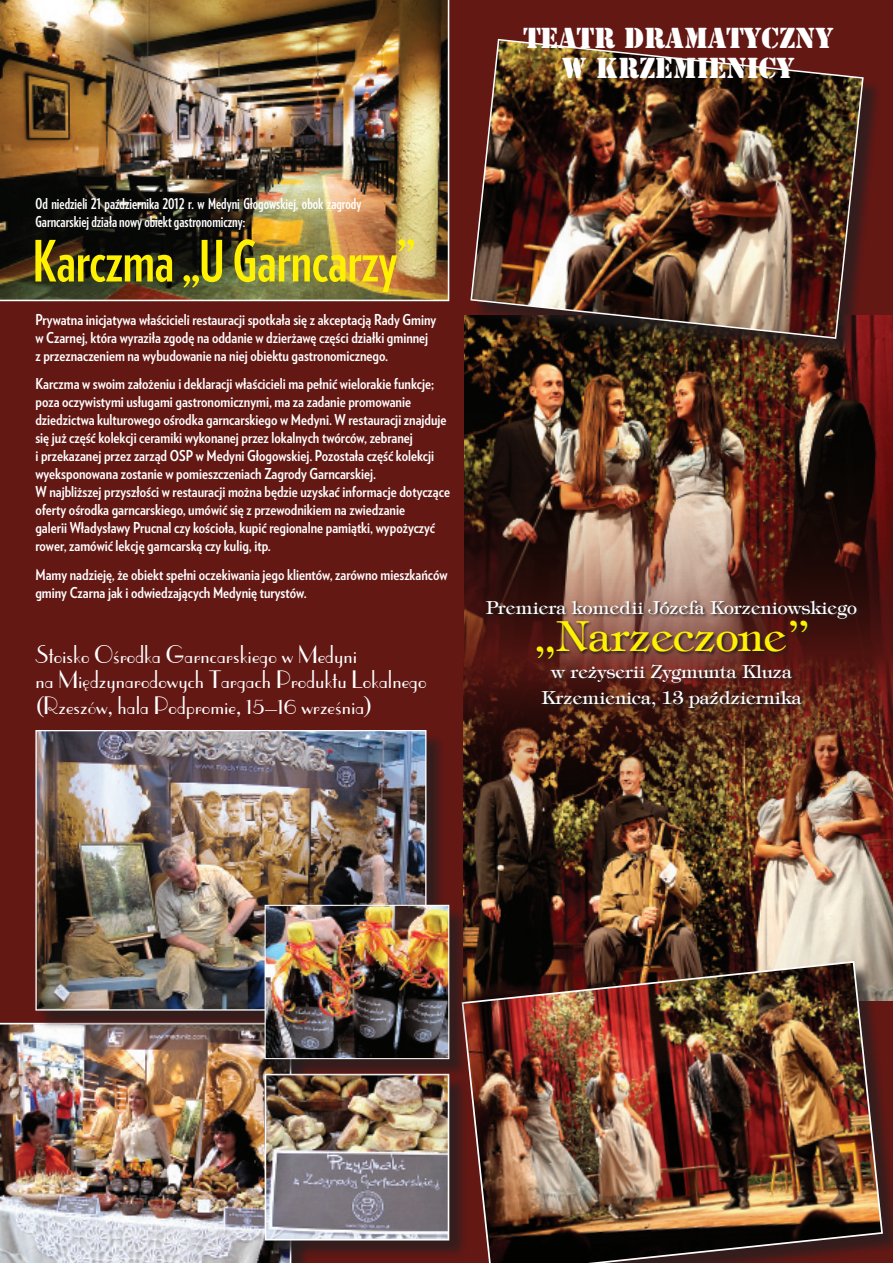
<style>
.page{position:relative;width:893px;height:1263px;background:#641814}
.page>*{position:absolute;margin:0;border:0;box-sizing:border-box;transform-origin:0 0}
.t1{font:700 56.85px "Verlag Compressed";color:#fff101}
.t2{font:41.4px "Timpani";color:#fff101}
.t3{font:27px/30px "Stencil Std";color:#fff;text-align:center}
.t4{font:24px/25.5px "Paragon";color:#fff}
.t5{font:17.85px/26.4px "Timpani";color:#fff;text-align:center}
.t6{font:700 15px/18px "Verlag Condensed";color:#fff}
.t7{font:700 15px/18px "Verlag Compressed";color:#fff}
</style>
<div class="page">
<img style="left:0;top:0;width:449px;height:301px">
<img style="left:0;top:1023px;width:291px;height:240px">
<img style="left:463px;top:663px;width:430px;height:300px">
<img style="left:464px;top:316px;width:429px;height:362px">
<div style="left:463px;top:963px;width:430px;height:300px;background:#231f20;opacity:.75"></div>
<img style="left:463px;top:960px;width:421px;height:303px">
<div style="left:472px;top:41px;width:409px;height:316px;background:#231f20;opacity:.75"></div>
<img style="left:470px;top:38px;width:394px;height:302px">
<div style="left:266px;top:1075px;width:202px;height:184px;background:#231f20;opacity:.75"></div>
<img style="left:268px;top:1078px;width:178px;height:159px">
<div style="left:265px;top:1074px;width:184px;height:166px;border:2px solid #fff"></div>
<svg style="left:485px;top:599px;width:375px;height:113px;background:#592922"></svg>
<div style="left:37px;top:732px;width:408px;height:297px;background:#231f20;opacity:.75"></div>
<img style="left:37px;top:732px;width:387px;height:276px">
<div style="left:266px;top:906px;width:202px;height:172px;background:#231f20;opacity:.75"></div>
<img style="left:267px;top:907px;width:180px;height:150px">
<div style="left:265px;top:905px;width:184px;height:154px;border:1px solid #fff"></div>
<h3 class="t3" style="left:523px;top:24px;width:312px">TEATR DRAMATYCZNY<br>W KRZEMIENICY</h3>
<p class="t7" style="left:35px;top:194px;width:327px">Od niedzieli 21 października 2012 r. w Medyni Głogowskiej, obok zagrody<br>Garncarskiej działa nowy obiekt gastronomiczny:</p>
<h1 class="t1" style="left:33px;top:221px;width:384px">Karczma „U Garncarzy”</h1>
<p class="t6" style="left:35px;top:310px;width:402px">Prywatna inicjatywa właścicieli restauracji spotkała się z akceptacją Rady Gminy w Czarnej, która wyraziła zgodę na oddanie w dzierżawę części działki gminnej z przeznaczeniem na wybudowanie na niej obiektu gastronomicznego.</p>
<p class="t6" style="left:35px;top:374px;width:416px">Karczma w swoim założeniu i deklaracji właścicieli ma pełnić wielorakie funkcje; poza oczywistymi usługami gastronomicznymi, ma za zadanie promowanie dziedzictwa kulturowego ośrodka garncarskiego w Medyni. W restauracji znajduje się już część kolekcji ceramiki wykonanej przez lokalnych twórców, zebranej<br>i przekazanej przez zarząd OSP w Medyni Głogowskiej. Pozostała część kolekcji wyeksponowana zostanie w pomieszczeniach Zagrody Garncarskiej.<br>W najbliższej przyszłości w restauracji można będzie uzyskać informacje dotyczące oferty ośrodka garncarskiego, umówić się z przewodnikiem na zwiedzanie<br>galerii Władysławy Prucnal czy kościoła, kupić regionalne pamiątki, wypożyczyć rower, zamówić lekcję garncarską czy kulig, itp.</p>
<p class="t6" style="left:35px;top:565px;width:414px">Mamy nadzieję, że obiekt spełni oczekiwania jego klientów, zarówno mieszkańców gminy Czarna jak i odwiedzających Medynię turystów.</p>
<h3 class="t4" style="left:35px;top:641px;width:393px">Stoisko Ośrodka Garncarskiego w Medyni<br>na Międzynarodowych Targach Produktu Lokalnego (Rzeszów, hala Podpromie, 15–16 września)</h3>
<p class="t5" style="left:486px;top:594px;width:372px">Premiera komedii Józefa Korzeniowskiego</p>
<h2 class="t2" style="left:534px;top:611px;width:277px">„Narzeczone”</h2>
<p class="t5" style="left:542px;top:658px;width:262px">w reżyserii Zygmunta Kluza<br>Krzemienica, 13 października</p>
</div>
